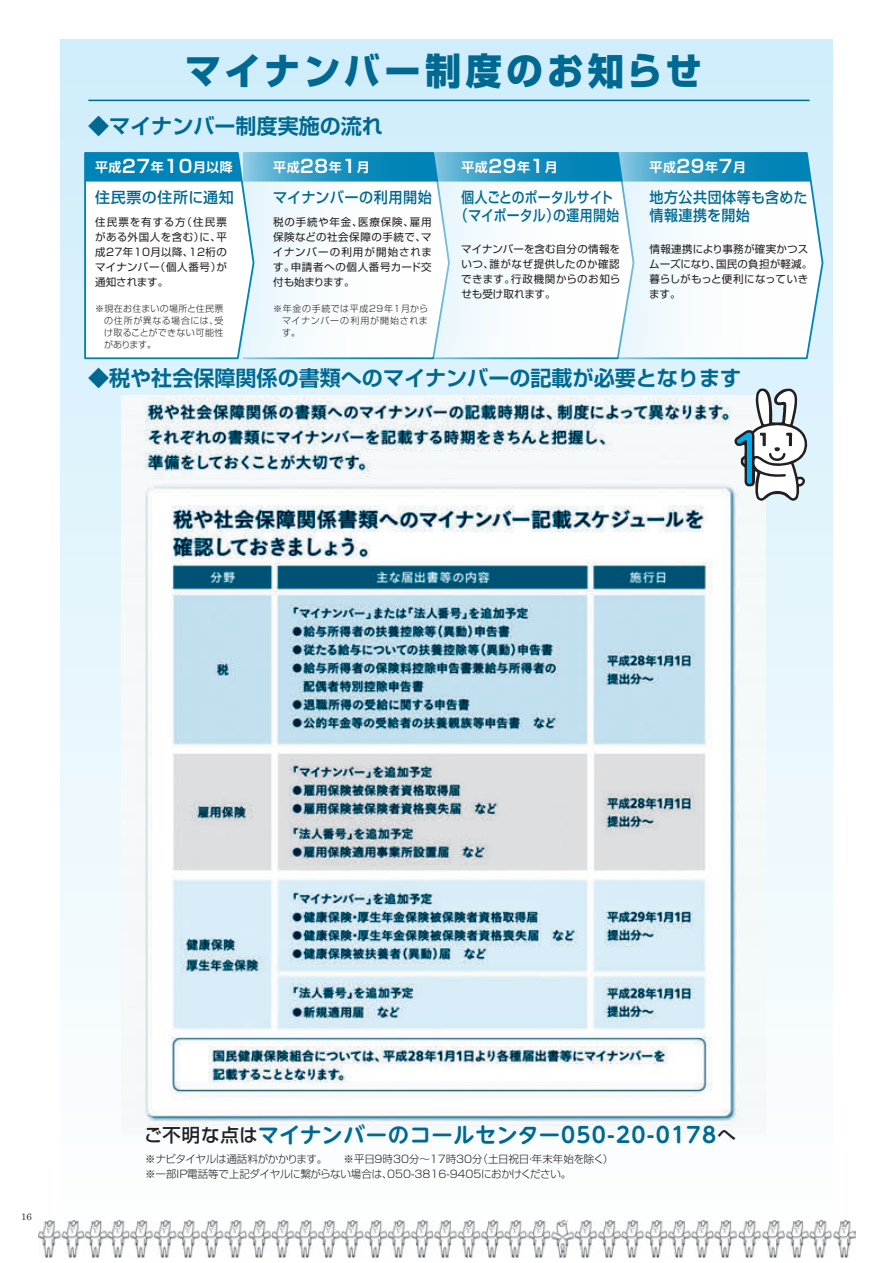
<style>
.page{position:relative;width:893px;height:1263px;background:#fff}
.page>*{position:absolute;margin:0;border:0;box-sizing:border-box;transform-origin:0 0}
.t1{font:800 36.9px "Shin Go Pr 6 N";letter-spacing:.11em;color:#006991}
.t2{font:700 21.45px "UD Shin M Go Pro De";letter-spacing:.035em;color:#006991}
.t3{font:700 21px "Shin Go Pr 6 N De";color:#006991}
.t4{font:500 15px/18px "Shin Go Pr 6 N";letter-spacing:.015em;color:#006991;text-align:center;scale:.85 1}
.t5{font:500 15px/18px "Shin Go Pr 6 N";letter-spacing:.035em;color:#006991;scale:.93 1}
.t6{font:500 15px "Shin Go Pr 6 N";letter-spacing:.035em;color:#006991;scale:.94 1}
.t7{font:500 15px "Shin Go Pr 6 N";letter-spacing:.035em;color:#006991}
.t8{font:700 12.9px "Shin Go Pr 6 N De";letter-spacing:.04em;color:#fff}
.t9{font:10.5px/15px "Shin Go Pr 6 N";letter-spacing:.035em;color:#231f20;text-align:justify}
.t10{font:300 10.5px/15px "Shin Go Pr 6 N";letter-spacing:-.02em;color:#231f20}
.t11{font:10.5px/15px "Shin Go Pr 6 N";letter-spacing:.015em;color:#231f20}
.t12{font:9.6px "Century";color:#231f20}
.t13{font:300 9px/12px "Shin Go Pr 6 N";letter-spacing:.055em;color:#231f20;text-align:justify}
.s1{font-size:18px}
.s2{font-family:"Shin Go Pr 6 N";font-weight:500;font-size:18.3px;color:#231f20}
</style>
<div class="page">
<div style="left:61px;top:39px;width:771px;height:1202px;background:linear-gradient(to bottom,#ceedfa,#fffffe)"></div>
<svg style="left:811px;top:151px;width:12px;height:208px"></svg>
<svg style="left:83px;top:151px;width:728px;height:209px"></svg>
<hr style="left:88px;top:100px;width:722px;height:1px;background:#006991">
<img style="left:122px;top:396px;width:643px;height:738px">
<svg style="left:734px;top:388px;width:73px;height:114px"></svg>
<img style="left:39px;top:1220px;width:817px;height:37px">
<img style="left:270px;top:1220px;width:23px;height:36px">
<h1 class="t1" style="left:185px;top:42px;width:518px">マイナンバー制度のお知らせ</h1>
<h3 class="t3" style="left:88px;top:109px;width:296px">◆マイナンバー制度実施の流れ</h3>
<p class="t8" style="left:95px;top:156px;width:139px">平成<span class="s1">27</span>年<span class="s1">10</span>月以降</p>
<h3 class="t7" style="left:95px;top:184px;width:140px">住民票の住所に通知</h3>
<p class="t9" style="left:95px;top:214px;width:133px">住民票を有する方（住民票がある外国人を含む）に、平成27年10月以降、12桁のマイナンバー（個人番号）が通知されます。</p>
<p class="t13" style="left:104px;top:302px;width:121px;text-indent:-9px">※現在お住まいの場所と住民票の住所が異なる場合には、受け取ることができない可能性があります。</p>
<p class="t8" style="left:273px;top:156px;width:98px">平成<span class="s1">28</span>年<span class="s1">1</span>月</p>
<h3 class="t6" style="left:273px;top:184px;width:170px">マイナンバーの利用開始</h3>
<p class="t9" style="left:273px;top:214px;width:161px">税の手続や年金、医療保険、雇用保険などの社会保障の手続で、マイナンバーの利用が開始されます。申請者への個人番号カード交付も始まります。</p>
<p class="t13" style="left:282px;top:302px;width:147px;text-indent:-9px">※年金の手続では平成29年1月からマイナンバーの利用が開始されます。</p>
<p class="t8" style="left:461px;top:156px;width:98px">平成<span class="s1">29</span>年<span class="s1">1</span>月</p>
<h3 class="t4" style="left:455px;top:187px;width:194px">個人ごとのポータルサイト（マイポータル）の運用開始</h3>
<p class="t9" style="left:461px;top:241px;width:160px">マイナンバーを含む自分の情報をいつ、誰がなぜ提供したのか確認できます。行政機関からのお知らせも受け取れます。</p>
<p class="t8" style="left:649px;top:156px;width:98px">平成<span class="s1">29</span>年<span class="s1">7</span>月</p>
<h3 class="t5" style="left:649px;top:187px;width:171px">地方公共団体等も含めた情報連携を開始</h3>
<p class="t11" style="left:649px;top:241px;width:165px">情報連携により事務が確実かつスムーズになり、国民の負担が軽減。暮らしがもっと便利になっていきます。</p>
<h3 class="t3" style="left:88px;top:361px;width:654px">◆税や社会保障関係の書類へのマイナンバーの記載が必要となります</h3>
<p class="t12" style="left:21px;top:1208px;width:12px">16</p>
<h2 class="t2" style="left:144px;top:1117px;width:593px"><span class="s2">ご不明な点は</span>マイナンバーのコールセンター050-20-0178<span class="s2">へ</span></h2>
<p class="t10" style="left:145px;top:1150px;width:470px">※ナビタイヤルは通話料がかかります。　　※平日9時30分～17時30分（土日祝日・年末年始を除く）※一部IP電話等で上記ダイヤルに繋がらない場合は、050-3816-9405におかけください。</p>
</div>
